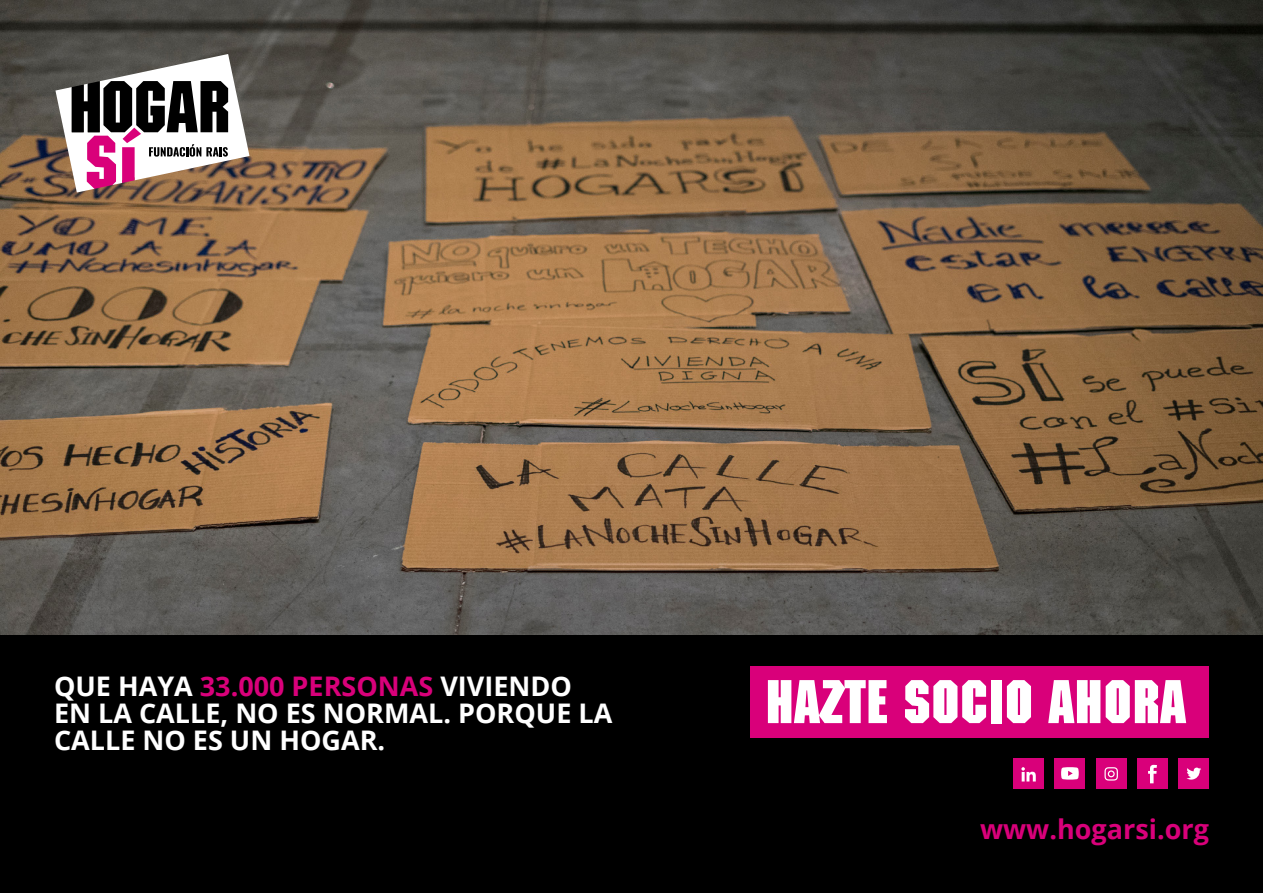
<style>
.page{position:relative;width:1263px;height:893px;background:#fff}
.page>*{position:absolute;margin:0;border:0;box-sizing:border-box;transform-origin:0 0}
.t1{font:700 60px "Machine Std";color:#fff}
.t2{font:700 27px/27px "Open Sans";color:#fff}
.t3{font:700 27px "Open Sans";color:#d9007a}
.s1{color:#d9007a}
</style>
<div class="page">
<div style="left:0;top:635px;width:1263px;height:258px;background:#000"></div>
<img style="left:0;top:0;width:1263px;height:635px">
<div style="left:750px;top:666px;width:459px;height:71px;background:#d9007a"></div>
<div style="left:1179px;top:758px;width:30px;height:31px;background:#d9007a"></div>
<svg style="left:1186px;top:768px;width:15px;height:12px"></svg>
<div style="left:1137px;top:758px;width:31px;height:31px;background:#d9007a"></div>
<svg style="left:1148px;top:765px;width:9px;height:18px"></svg>
<div style="left:1096px;top:758px;width:30px;height:31px;background:#d9007a"></div>
<div style="left:1055px;top:758px;width:30px;height:31px;background:#d9007a"></div>
<div style="left:1013px;top:758px;width:31px;height:31px;background:#d9007a"></div>
<svg style="left:1104px;top:767px;width:14px;height:14px"></svg>
<svg style="left:1061px;top:767px;width:18px;height:13px"></svg>
<svg style="left:1021px;top:767px;width:15px;height:14px"></svg>
<svg style="left:55px;top:54px;width:194px;height:139px"></svg>
<p class="t2" style="left:54px;top:672px;width:560px">QUE HAYA <span class="s1">33.000 PERSONAS</span> VIVIENDO<br>EN LA CALLE, NO ES NORMAL. PORQUE LA<br>CALLE NO ES UN HOGAR.</p>
<p class="t1" style="left:765px;top:666px;width:422px">HAZTE SOCIO AHORA</p>
<p class="t3" style="left:980px;top:810px;width:230px">www.hogarsi.org</p>
</div>
